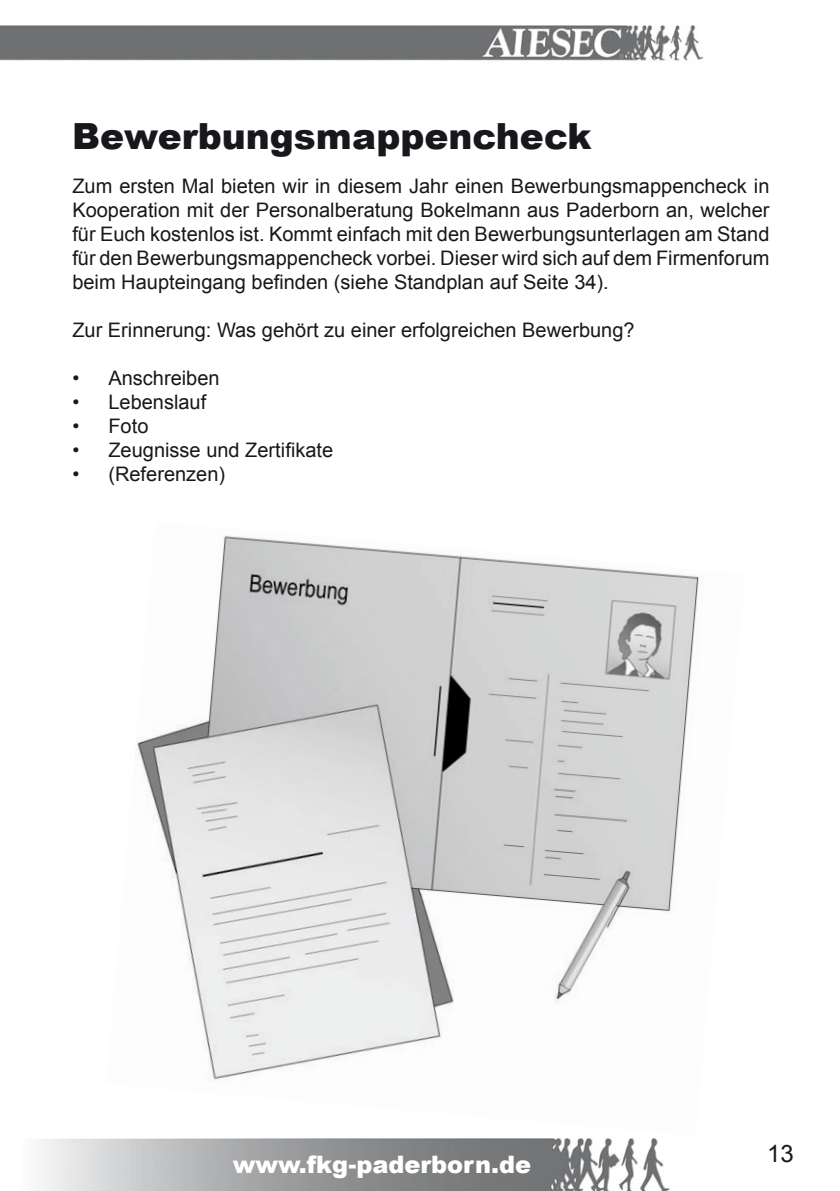
<style>
.page{position:relative;width:840px;height:1191px;background:#fff}
.page>*{position:absolute;margin:0;border:0;box-sizing:border-box;transform-origin:0 0}
.t1{font:900 36px "Arial";color:#1a171c}
.t2{font:900 24px "Arial";color:#fff}
.t3{font:24px "Arial";color:#1a171c}
.t4{font:20px/24px "Arial";color:#1a171c;text-align:justify}
</style>
<div class="page">
<img style="left:0;top:25px;width:702px;height:36px">
<img style="left:36px;top:1138px;width:634px;height:53px">
<img style="left:136px;top:535px;width:563px;height:545px">
<h1 class="t1" style="left:72px;top:110px;width:520px">Bewerbungsmappencheck</h1>
<p class="t4" style="left:72px;top:174px;width:698px">Zum ersten Mal bieten wir in diesem Jahr einen Bewerbungsmappencheck in Kooperation mit der Personalberatung Bokelmann aus Paderborn an, welcher für Euch kostenlos ist. Kommt einfach mit den Bewerbungsunterlagen am Stand für den Bewerbungsmappencheck vorbei. Dieser wird sich auf dem Firmenforum beim Haupteingang befinden (siehe Standplan auf Seite 34).</p>
<p class="t4" style="left:72px;top:318px;width:563px">Zur Erinnerung: Was gehört zu einer erfolgreichen Bewerbung?</p>
<p class="t4" style="left:72px;top:366px;width:149px">• Anschreiben</p>
<p class="t4" style="left:72px;top:390px;width:135px">• Lebenslauf</p>
<p class="t4" style="left:72px;top:414px;width:78px">• Foto</p>
<p class="t4" style="left:72px;top:438px;width:262px">• Zeugnisse und Zertifikate</p>
<p class="t4" style="left:72px;top:462px;width:154px">• (Referenzen)</p>
<p class="t2" style="left:232px;top:1147px;width:300px">www.fkg-paderborn.de</p>
<p class="t3" style="left:766px;top:1137px;width:28px">13</p>
</div>
